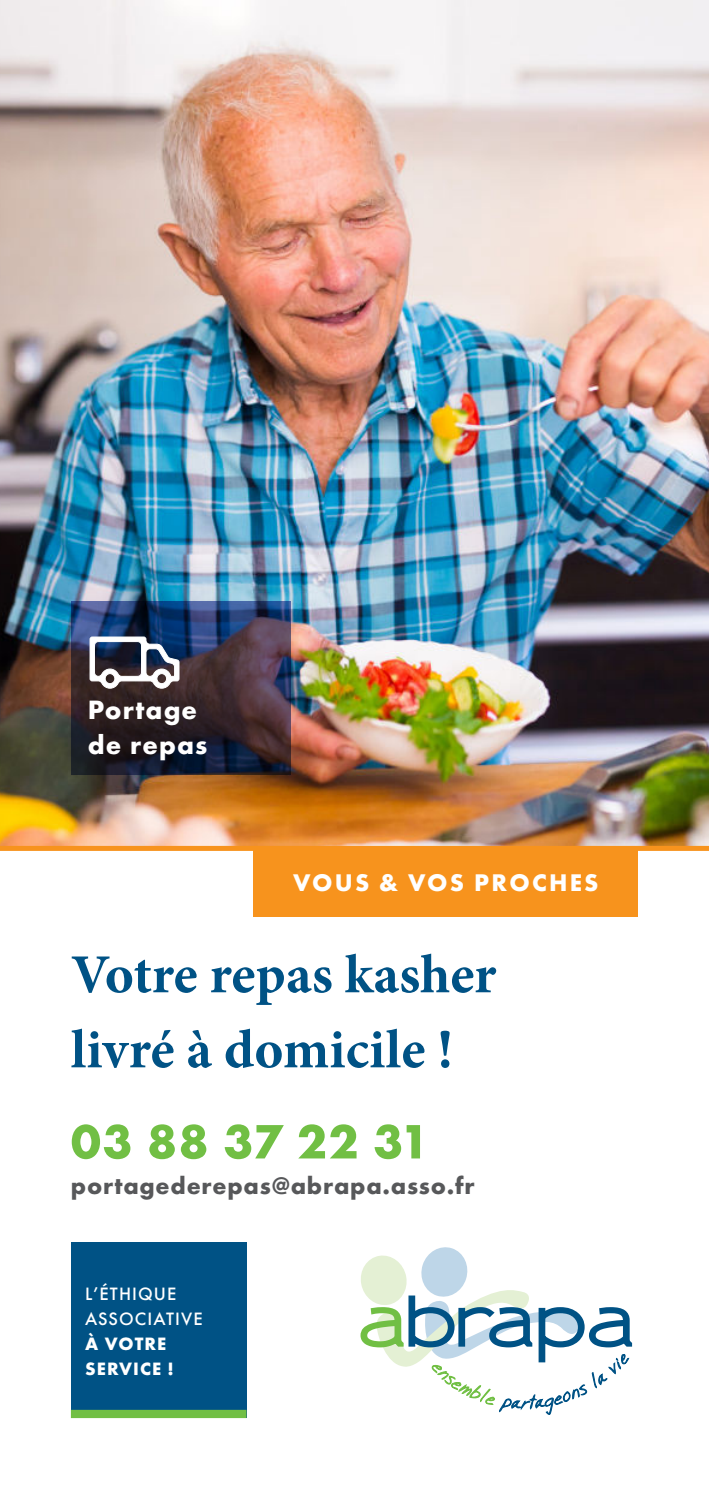
<style>
.page{position:relative;width:709px;height:1489px;background:#fff}
.page>*{position:absolute;margin:0;border:0;box-sizing:border-box;transform-origin:0 0}
.t1{font:700 55px/75px "Minion Pro";color:#005285}
.t2{font:700 50px "Futura PT";letter-spacing:.03em;color:#71bf44}
.t3{font:700 27.5px/35px "Futura PT";letter-spacing:.04em;color:#fff}
.t4{font:700 25px "Futura PT";letter-spacing:.03em;color:#57585a}
.t5{font:700 25px "Futura PT";letter-spacing:.09em;color:#fff}
.t6{font:500 18.5px/24.8px "Futura PT";letter-spacing:.06em;color:#fff}
.t7{font:700 18.5px/24.8px "Futura PT";letter-spacing:.06em;color:#fff}
</style>
<div class="page">
<img style="left:0;top:0;width:709px;height:845px">
<div style="left:253px;top:848px;width:385px;height:68px;background:#f7931d"></div>
<svg style="left:360px;top:1247px;width:273px;height:168px"></svg>
<div style="left:71px;top:1242px;width:175px;height:175px;background:#005285"></div>
<div style="left:71px;top:1409px;width:175px;height:8px;background:#71bf44"></div>
<svg style="left:71px;top:602px;width:220px;height:173px;background:#2f2d41"></svg>
<svg style="left:90px;top:637px;width:89px;height:51px"></svg>
<div style="left:0;top:845px;width:709px;height:5px;background:#f7931d"></div>
<p class="t3" style="left:88px;top:691px;width:121px">Portage de repas</p>
<p class="t5" style="left:293px;top:867px;width:307px">VOUS &amp; VOS PROCHES</p>
<p class="t1" style="left:71px;top:941px;width:427px">Votre repas kasher livré à domicile !</p>
<p class="t2" style="left:71px;top:1111px;width:360px">03 88 37 22 31</p>
<p class="t4" style="left:71px;top:1170px;width:405px">portagederepas@abrapa.asso.fr</p>
<p class="t6" style="left:85px;top:1281px;width:119px">L’ÉTHIQUE<br>ASSOCIATIVE</p>
<p class="t7" style="left:85px;top:1330px;width:90px">À VOTRE<br>SERVICE !</p>
</div>
